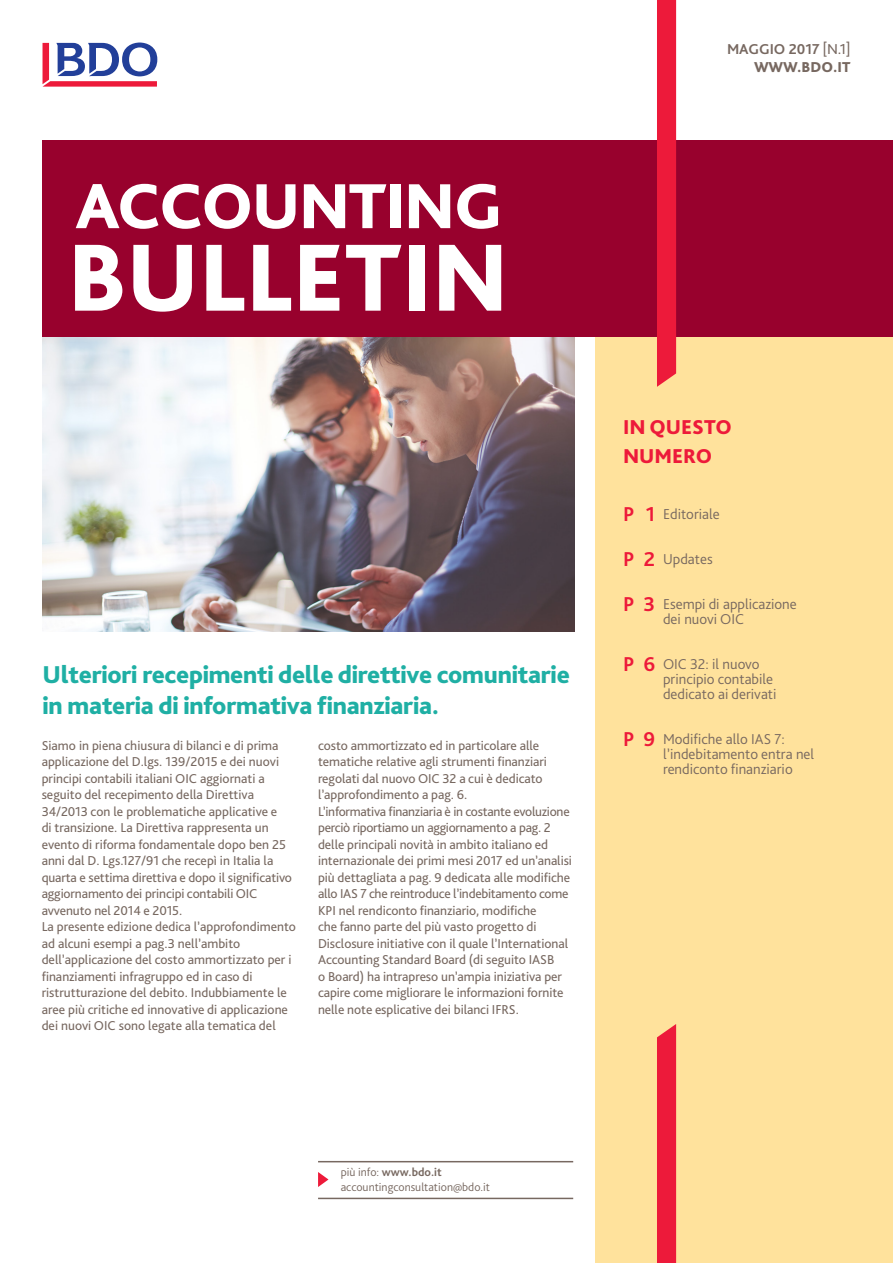
<style>
.page{position:relative;width:893px;height:1263px;background:#fff}
.page>*{position:absolute;margin:0;border:0;box-sizing:border-box;transform-origin:0 0}
.t1{font:800 99.9px "Bliss Pro";color:#fff}
.t2{font:800 66.6px "Bliss Pro";letter-spacing:-.02em;color:#fff}
.t3{font:800 25.5px/30.6px "Bliss Pro";letter-spacing:-.01em;color:#1fafa4}
.t4{font:800 21px/29.5px "Bliss Pro";color:#ed1a3a}
.t5{font:700 21px/45px "Bliss Pro";color:#ed1a3a}
.t6{font:300 15px/15px "Bliss Pro";color:#776860}
.t7{font:700 15px/18px "Bliss Pro";color:#776860;text-align:right}
.t8{font:13.5px/16.5px "Bliss Pro";letter-spacing:-.005em;color:#776860}
.t9{font:300 12px/15px "Bliss Pro";color:#776860}
.s1{font-weight:700}
.s2{font-weight:400}
.s3{font-weight:800}
</style>
<div class="page">
<div style="left:595px;top:332px;width:298px;height:931px;background:#ffe29c"></div>
<img style="left:43px;top:337px;width:531px;height:294px">
<svg style="left:43px;top:43px;width:114px;height:44px"></svg>
<div style="left:43px;top:141px;width:850px;height:196px;background:#98012d"></div>
<div style="left:657px;top:1024px;width:19px;height:239px;background:#ed1a3a"></div>
<div style="left:657px;top:0;width:19px;height:387px;background:#ed1a3a"></div>
<hr style="left:318px;top:1198px;width:255px;height:1px;background:#776860">
<hr style="left:318px;top:1161px;width:255px;height:1px;background:#776860">
<svg style="left:318px;top:1172px;width:10px;height:15px"></svg>
<h2 class="t2" style="left:76px;top:165px;width:429px">ACCOUNTING</h2>
<h1 class="t1" style="left:68px;top:215px;width:443px">BULLETIN</h1>
<h3 class="t3" style="left:43px;top:659px;width:529px">Ulteriori recepimenti delle direttive comunitarie in materia di informativa finanziaria.</h3>
<p class="t8" style="left:42px;top:737px;width:256px">Siamo in piena chiusura di bilanci e di prima applicazione del D.lgs. 139/2015 e dei nuovi principi contabili italiani OIC aggiornati a seguito del recepimento della Direttiva 34/2013 con le problematiche applicative e<br>di transizione. La Direttiva rappresenta un evento di riforma fondamentale dopo ben 25 anni dal D. Lgs.127/91 che recepì in Italia la quarta e settima direttiva e dopo il significativo aggiornamento dei principi contabili OIC avvenuto nel 2014 e 2015.<br>La presente edizione dedica l’approfondimento ad alcuni esempi a pag.3 nell’ambito dell’applicazione del costo ammortizzato per i finanziamenti infragruppo ed in caso di ristrutturazione del debito. Indubbiamente le aree più critiche ed innovative di applicazione dei nuovi OIC sono legate alla tematica del</p>
<p class="t8" style="left:318px;top:737px;width:255px">costo ammortizzato ed in particolare alle tematiche relative agli strumenti finanziari regolati dal nuovo OIC 32 a cui è dedicato l’approfondimento a pag. 6.<br>L’informativa finanziaria è in costante evoluzione perciò riportiamo un aggiornamento a pag. 2 delle principali novità in ambito italiano ed internazionale dei primi mesi 2017 ed un’analisi più dettagliata a pag. 9 dedicata alle modifiche allo IAS 7 che reintroduce l’indebitamento come KPI nel rendiconto finanziario, modifiche<br>che fanno parte del più vasto progetto di Disclosure initiative con il quale l’International Accounting Standard Board (di seguito IASB<br>o Board) ha intrapreso un’ampia iniziativa per capire come migliorare le informazioni fornite nelle note esplicative dei bilanci IFRS.</p>
<p class="t9" style="left:341px;top:1164px;width:151px">più info: <span class="s1">www.bdo.it </span>accountingconsultation@bdo.it</p>
<p class="t7" style="left:727px;top:40px;width:125px">MAGGIO 2017 <span class="s2">[N.1]<br></span><span class="s3">WWW.BDO.IT</span></p>
<h3 class="t4" style="left:623px;top:411px;width:110px">IN QUESTO<br>NUMERO</h3>
<h3 class="t5" style="left:646px;top:491px;width:11px">1</h3>
<h3 class="t5" style="left:623px;top:491px;width:34px">P<br>P 2<br>P 3</h3>
<h3 class="t5" style="left:623px;top:641px;width:34px">P 6</h3>
<h3 class="t5" style="left:623px;top:716px;width:34px">P 9</h3>
<p class="t6" style="left:663px;top:506px;width:58px">Editoriale</p>
<p class="t6" style="left:663px;top:551px;width:51px">Updates</p>
<p class="t6" style="left:663px;top:596px;width:135px">Esempi di applicazione dei nuovi OIC</p>
<p class="t6" style="left:663px;top:656px;width:115px">OIC 32: il nuovo principio contabile dedicato ai derivati</p>
<p class="t6" style="left:663px;top:731px;width:153px">Modifiche allo IAS 7: l’indebitamento entra nel rendiconto finanziario</p>
</div>
